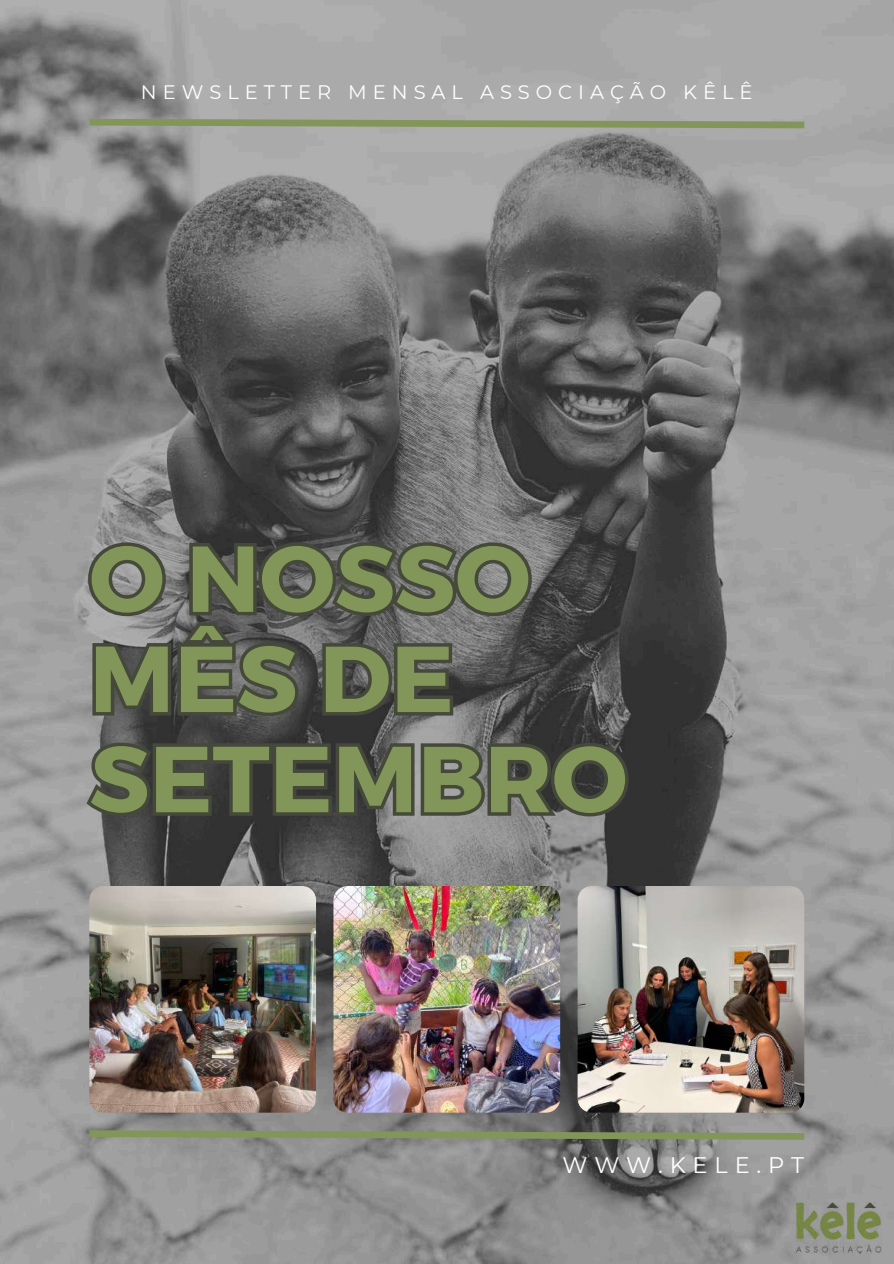
<style>
.page{position:relative;width:894px;height:1264px;background:#fff}
.page>*{position:absolute;margin:0;border:0;box-sizing:border-box;transform-origin:0 0}
.t1{font:700 93.3px/100.2px "Montserrat";color:#83965a}
.t2{font:22.5px "Montserrat";letter-spacing:.305em;color:#fff}
.t3{font:19.5px "Montserrat";letter-spacing:.305em;color:#fff}
</style>
<div class="page">
<img style="left:0;top:0;width:893px;height:1263px">
<img style="left:89px;top:886px;width:227px;height:226px;border-radius:14px">
<img style="left:333px;top:886px;width:227px;height:226px;border-radius:14px">
<img style="left:577px;top:886px;width:227px;height:226px;border-radius:14px">
<svg style="left:83px;top:1126px;width:727px;height:17px;background:#848b74"></svg>
<svg style="left:83px;top:115px;width:727px;height:17px;background:#9aa28a"></svg>
<svg style="left:85px;top:537px;width:450px;height:183px;background:#5c5d58"></svg>
<svg style="left:82px;top:736px;width:550px;height:85px;background:#4e5049"></svg>
<img style="left:766px;top:1178px;width:127px;height:85px">
<p class="t3" style="left:141px;top:80px;width:613px">NEWSLETTER MENSAL ASSOCIAÇÃO KÊLÊ</p>
<h1 class="t1" style="left:89px;top:524px;width:539px">O NOSSO<br>MÊS DE<br>SETEMBRO</h1>
<p class="t2" style="left:562px;top:1151px;width:243px">WWW.KELE.PT</p>
</div>
